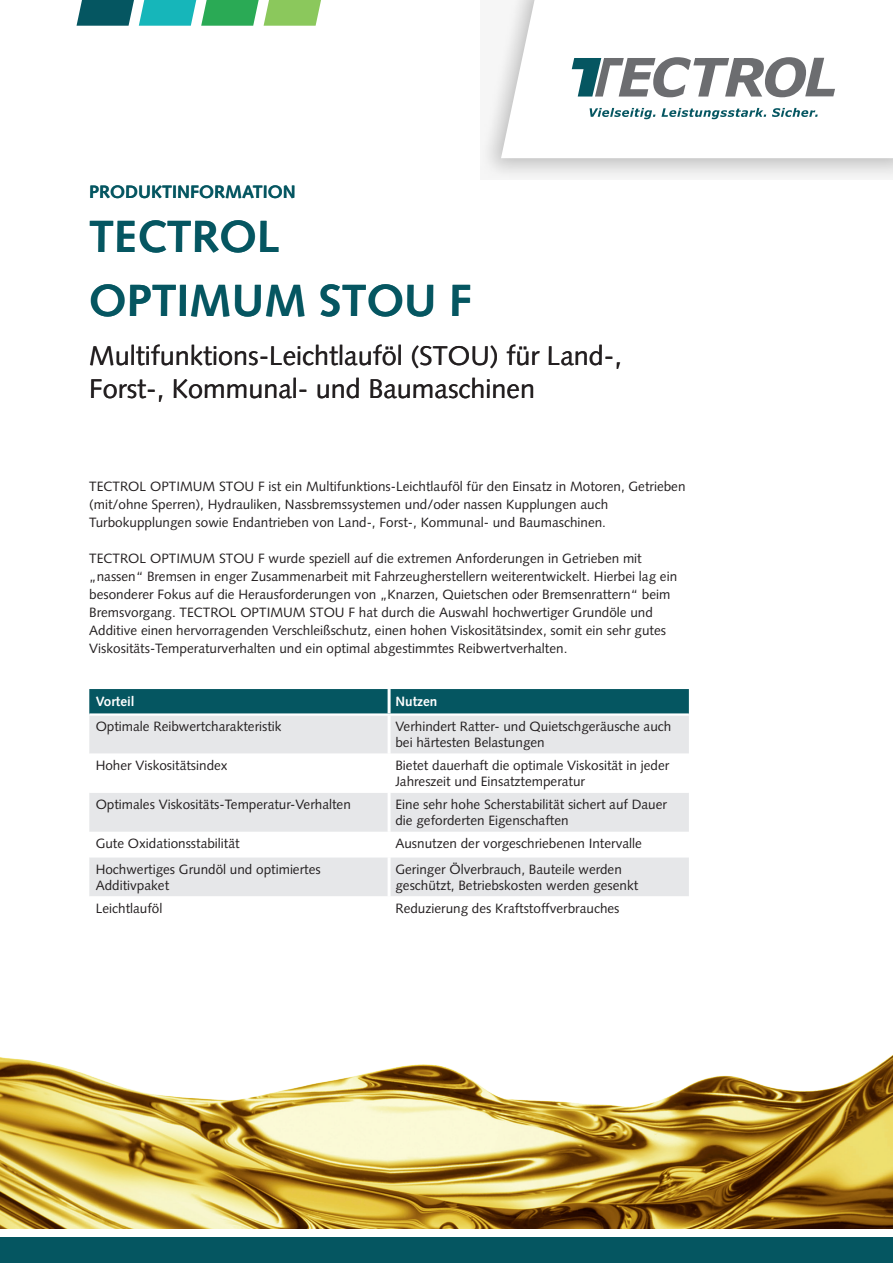
<style>
.page{position:relative;width:893px;height:1263px;background:#fff}
.page>*{position:absolute;margin:0;border:0;box-sizing:border-box;transform-origin:0 0}
.Produktname{font:700 45px "Syntax LT Std";color:#055661}
.Produktname-2{font:27px/32.4px "Syntax LT Std";color:#231f20}
.Kopfzeile{font:700 18px "Syntax LT Std";color:#055661}
.Copy{font:13.5px/18px "Syntax LT Std";color:#231f20}
.ENE-Tabelle-Normal{font:13.5px/16.2px "Syntax LT Std";color:#231f20}
.ENE-Tabelle-Headline{font:700 13.5px "Syntax LT Std";color:#fff}
</style>
<div class="page">
<svg style="left:483px;top:71px;width:410px;height:107px"></svg>
<svg style="left:501px;top:0;width:392px;height:158px"></svg>
<svg style="left:590px;top:108px;width:65px;height:11px"></svg>
<svg style="left:661px;top:108px;width:105px;height:11px"></svg>
<svg style="left:772px;top:108px;width:46px;height:9px"></svg>
<svg style="left:572px;top:57px;width:263px;height:40px"></svg>
<svg style="left:77px;top:0;width:244px;height:26px;background:#53ae88"></svg>
<div style="left:0;top:1237px;width:893px;height:26px;background:#055661"></div>
<div style="left:89px;top:689px;width:600px;height:24px;background:#055661"></div>
<div style="left:89px;top:716px;width:600px;height:38px;background:#e6e7e9"></div>
<svg style="left:89px;top:793px;width:600px;height:103px;fill:#e6e7e9"></svg>
<hr style="left:388px;top:689px;width:3px;height:24px;background:#fff">
<hr style="left:388px;top:716px;width:3px;height:38px;background:#fff">
<hr style="left:388px;top:793px;width:3px;height:39px;background:#fff">
<hr style="left:388px;top:832px;width:3px;height:25px;background:#fff">
<hr style="left:388px;top:857px;width:3px;height:39px;background:#fff">
<img style="left:0;top:1055px;width:893px;height:174px">
<p class="Kopfzeile" style="left:89px;top:182px;width:208px">PRODUKTINFORMATION</p>
<p class="Produktname" style="left:89px;top:211px;width:191px">TECTROL</p>
<p class="Produktname" style="left:89px;top:274px;width:384px">OPTIMUM STOU F</p>
<p class="Produktname-2" style="left:89px;top:340px;width:534px">Multifunktions-Leichtlauföl (STOU) für Land-,<br>Forst-, Kommunal- und Baumaschinen</p>
<p class="Copy" style="left:89px;top:477px;width:598px">TECTROL OPTIMUM STOU F ist ein Multifunktions-Leichtlauföl für den Einsatz in Motoren, Getrieben (mit/ohne Sperren), Hydrauliken, Nassbremssystemen und/oder nassen Kupplungen auch<br>Turbokupplungen sowie Endantrieben von Land-, Forst-, Kommunal- und Baumaschinen.</p>
<p class="Copy" style="left:89px;top:549px;width:589px">TECTROL OPTIMUM STOU F wurde speziell auf die extremen Anforderungen in Getrieben mit „nassen“ Bremsen in enger Zusammenarbeit mit Fahrzeugherstellern weiterentwickelt. Hierbei lag ein besonderer Fokus auf die Herausforderungen von „Knarzen, Quietschen oder Bremsenrattern“ beim Bremsvorgang. TECTROL OPTIMUM STOU F hat durch die Auswahl hochwertiger Grundöle und Additive einen hervorragenden Verschleißschutz, einen hohen Viskositätsindex, somit ein sehr gutes Viskositäts-Temperaturverhalten und ein optimal abgestimmtes Reibwertverhalten.</p>
<p class="ENE-Tabelle-Headline" style="left:96px;top:693px;width:41px">Vorteil</p>
<p class="ENE-Tabelle-Headline" style="left:395px;top:693px;width:43px">Nutzen</p>
<p class="ENE-Tabelle-Normal" style="left:96px;top:718px;width:187px">Optimale Reibwertcharakteristik</p>
<p class="ENE-Tabelle-Normal" style="left:395px;top:718px;width:277px">Verhindert Ratter- und Quietschgeräusche auch bei härtesten Belastungen</p>
<p class="ENE-Tabelle-Normal" style="left:96px;top:757px;width:134px">Hoher Viskositätsindex</p>
<p class="ENE-Tabelle-Normal" style="left:395px;top:757px;width:275px">Bietet dauerhaft die optimale Viskosität in jeder<br>Jahreszeit und Einsatztemperatur</p>
<p class="ENE-Tabelle-Normal" style="left:96px;top:796px;width:257px">Optimales Viskositäts-Temperatur-Verhalten</p>
<p class="ENE-Tabelle-Normal" style="left:395px;top:796px;width:273px">Eine sehr hohe Scherstabilität sichert auf Dauer die geforderten Eigenschaften</p>
<p class="ENE-Tabelle-Normal" style="left:96px;top:835px;width:146px">Gute Oxidationsstabilität</p>
<p class="ENE-Tabelle-Normal" style="left:395px;top:835px;width:248px">Ausnutzen der vorgeschriebenen Intervalle</p>
<p class="ENE-Tabelle-Normal" style="left:96px;top:861px;width:227px">Hochwertiges Grundöl und optimiertes<br>Additivpaket</p>
<p class="ENE-Tabelle-Normal" style="left:395px;top:861px;width:244px">Geringer Ölverbrauch, Bauteile werden geschützt, Betriebskosten werden gesenkt</p>
<p class="ENE-Tabelle-Normal" style="left:96px;top:900px;width:68px">Leichtlauföl</p>
<p class="ENE-Tabelle-Normal" style="left:395px;top:900px;width:226px">Reduzierung des Kraftstoffverbrauches</p>
</div>
